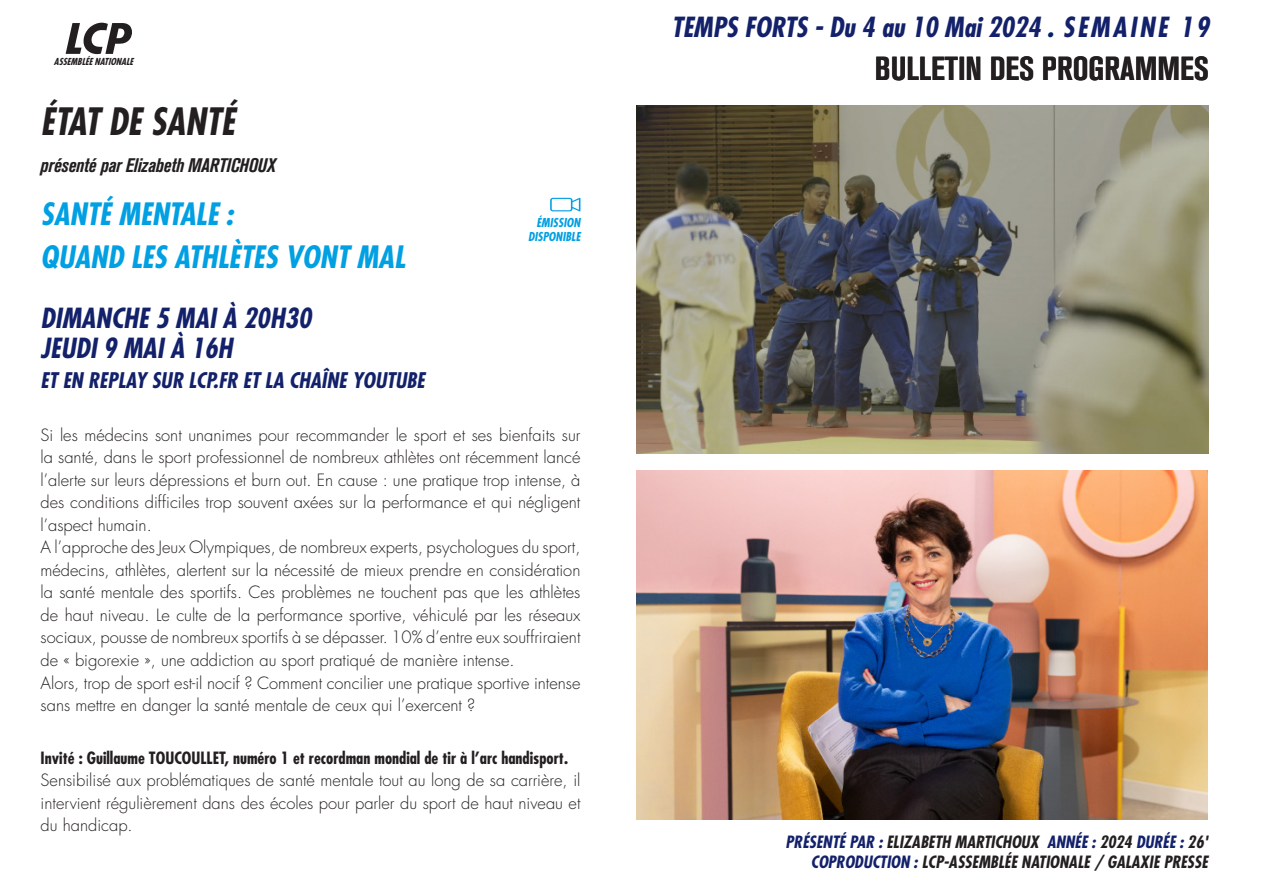
<style>
.page{position:relative;width:1263px;height:893px;background:#fff}
.page>*{position:absolute;margin:0;border:0;box-sizing:border-box;transform-origin:0 0}
.PGM_Titre{font:italic 700 condensed 36.75px "Futura Std";color:#231f20}
.t1{font:700 condensed 33px "Akzidenz Grotesk BQ";color:#231f20}
.PGM_Titre-2{font:italic 700 condensed 30px "Futura Std";color:#00a0e2}
.PGM_Horaire{font:italic 700 condensed 27px "Futura Std";color:#13216a}
.PGM_Horaire-2{font:italic 700 condensed 21px "Futura Std";color:#13216a}
.PGM_Titre-3{font:italic 700 condensed 19.5px "Akzidenz Grotesk BQ";letter-spacing:-.01em;color:#231f20}
.PGM_corps_de_texte_paragraphe{font:300 16.5px/22.5px "Futura Std";color:#231f20;text-align:justify}
.PGM_Credits_programmes{font:italic 700 condensed 16.5px "Futura Std";color:#231f20}
.PGM_corps_de_texte_paragraphe-2{font:700 condensed 16.5px "Futura Std";color:#231f20}
.PGM_Crédits_bleu{font:italic 700 condensed 12px/14.4px "Futura Std";color:#00a0e2;text-align:right}
.t2{font:italic 700 condensed 9.45px "Futura Std";color:#231f20}
.s1{color:#012169}
.s2{color:#13216a}
</style>
<div class="page">
<svg style="left:66px;top:23px;width:66px;height:31px"></svg>
<img style="left:637px;top:105px;width:572px;height:349px">
<img style="left:637px;top:471px;width:571px;height:349px">
<svg style="left:550px;top:198px;width:30px;height:13px"></svg>
<p class="PGM_Horaire" style="left:671px;top:10px;width:539px">TEMPS FORTS - Du 4 au 10 Mai 2024 <span class="s1">.</span> SEMAINE 19</p>
<p class="t2" style="left:54px;top:56px;width:83px">ASSEMBLÉENATIONALE</p>
<p class="t1" style="left:875px;top:50px;width:336px">BULLETIN DES PROGRAMMES</p>
<p class="PGM_Titre" style="left:41px;top:99px;width:196px">ÉTAT DE SANTÉ</p>
<p class="PGM_Titre-3" style="left:41px;top:155px;width:237px">présenté par Elizabeth MARTICHOUX</p>
<p class="PGM_Titre-2" style="left:41px;top:195px;width:194px">SANTÉ MENTALE :</p>
<p class="PGM_Titre-2" style="left:41px;top:239px;width:366px">QUAND LES ATHLÈTES VONT MAL</p>
<p class="PGM_Horaire" style="left:41px;top:302px;width:272px">DIMANCHE 5 MAI À 20H30</p>
<p class="PGM_Horaire" style="left:41px;top:332px;width:193px">JEUDI 9 MAI À 16H</p>
<p class="PGM_Horaire-2" style="left:41px;top:368px;width:386px">ET EN REPLAY SUR LCP.FR ET LA CHAÎNE YOUTUBE</p>
<p class="PGM_corps_de_texte_paragraphe" style="left:41px;top:424px;width:541px">Si les médecins sont unanimes pour recommander le sport et ses bienfaits sur la santé, dans le sport professionnel de nombreux athlètes ont récemment lancé l’alerte sur leurs dépressions et burn out. En cause : une pratique trop intense, à des conditions difficiles trop souvent axées sur la performance et qui négligent l’aspect humain.</p>
<p class="PGM_corps_de_texte_paragraphe" style="left:41px;top:537px;width:541px">A l’approche des Jeux Olympiques, de nombreux experts, psychologues du sport, médecins, athlètes, alertent sur la nécessité de mieux prendre en considération la santé mentale des sportifs. Ces problèmes ne touchent pas que les athlètes de haut niveau. Le culte de la performance sportive, véhiculé par les réseaux sociaux, pousse de nombreux sportifs à se dépasser. 10% d’entre eux souffriraient de « bigorexie », une addiction au sport pratiqué de manière intense.</p>
<p class="PGM_corps_de_texte_paragraphe" style="left:41px;top:672px;width:541px">Alors, trop de sport est-il nocif ? Comment concilier une pratique sportive intense sans mettre en danger la santé mentale de ceux qui l’exercent ?</p>
<p class="PGM_corps_de_texte_paragraphe-2" style="left:41px;top:747px;width:529px">Invité : Guillaume TOUCOULLET, numéro 1 et recordman mondial de tir à l’arc handisport.</p>
<p class="PGM_corps_de_texte_paragraphe" style="left:41px;top:769px;width:541px">Sensibilisé aux problématiques de santé mentale tout au long de sa carrière, il intervient régulièrement dans des écoles pour parler du sport de haut niveau et du handicap.</p>
<p class="PGM_Crédits_bleu" style="left:528px;top:215px;width:54px">ÉMISSION<br>DISPONIBLE</p>
<p class="PGM_Credits_programmes" style="left:786px;top:832px;width:424px"><span class="s2">PRÉSENTÉ PAR :</span> ELIZABETH MARTICHOUX <span class="s2">ANNÉE :</span> 2024 <span class="s2">DURÉE :</span> 26'</p>
<p class="PGM_Credits_programmes" style="left:811px;top:852px;width:399px"><span class="s2">COPRODUCTION :</span> LCP-ASSEMBLÉE NATIONALE / GALAXIE PRESSE</p>
</div>
